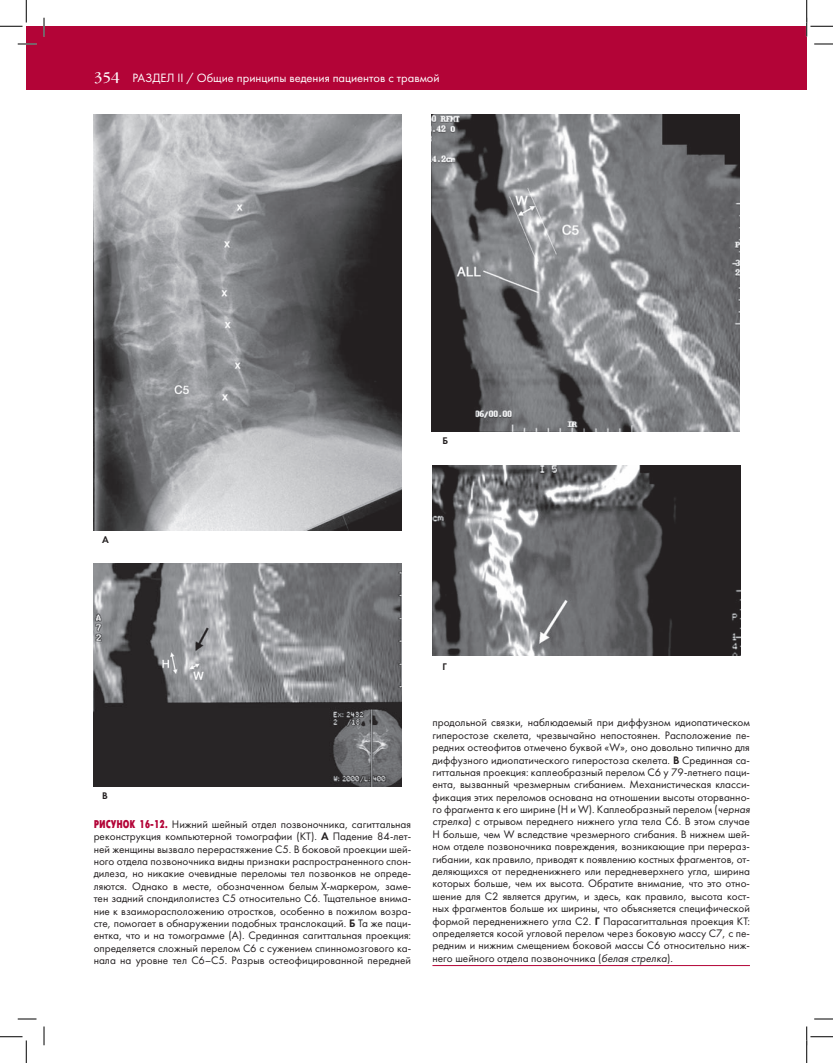
<style>
.page{position:relative;width:833px;height:1063px;background:#fff}
.page>*{position:absolute;margin:0;border:0;box-sizing:border-box;transform-origin:0 0}
.t1{font:12.5px "Futura Book C";color:#fff}
.t2{font:11.25px/12.4px "Futura Book C";color:#231f20;text-align:justify}
.t3{font:10px "Futura Demi C";color:#231f20}
.s1{font-family:"Garamond Book C";font-size:13.75px}
.s2{font-family:"Futuris X Cond C";color:#b30437}
.s3{font-family:"Futura Demi C"}
.s4{font-style:italic}
</style>
<div class="page">
<div style="left:26px;top:26px;width:780px;height:64px;background:#b30437"></div>
<img style="left:94px;top:115px;width:307px;height:415px">
<img style="left:431px;top:115px;width:308px;height:316px">
<img style="left:94px;top:564px;width:307px;height:222px">
<img style="left:432px;top:465px;width:308px;height:190px">
<hr style="left:432px;top:965px;width:317px;height:1px;background:#b30437">
<svg style="left:18px;top:43px;width:18px;height:2px"></svg>
<svg style="left:814px;top:43px;width:18px;height:2px"></svg>
<svg style="left:18px;top:1018px;width:18px;height:1px"></svg>
<svg style="left:814px;top:1018px;width:18px;height:1px"></svg>
<svg style="left:43px;top:18px;width:2px;height:18px"></svg>
<svg style="left:43px;top:1026px;width:2px;height:19px"></svg>
<svg style="left:0;top:0;width:27px;height:27px"></svg>
<svg style="left:0;top:1036px;width:27px;height:26px"></svg>
<svg style="left:805px;top:0;width:27px;height:36px"></svg>
<svg style="left:806px;top:1026px;width:26px;height:36px"></svg>
<p class="t1" style="left:94px;top:71px;width:347px"><span class="s1">354</span> раздел II / Общие принципы ведения пациентов с травмой</p>
<p class="t3" style="left:102px;top:534px;width:8px">А</p>
<p class="t3" style="left:442px;top:434px;width:7px">Б</p>
<p class="t3" style="left:102px;top:790px;width:7px">В</p>
<p class="t2" style="left:94px;top:818px;width:319px"><span class="s2">Рисунок 16-12.</span> Н ижний шейный отдел позвоночника, сагиттальная реконструкция компьютерной томографии (КТ). <span class="s3">A</span> П адение 84‑лет‑ ней женщины вызвало перерастяжение C5. В боковой проекции шей‑ ного отдела позвоночника видны признаки распространенного спон‑ дилеза, но никакие очевидные переломы тел позвонков не опреде‑ ляются. Однако в месте, обозначенном белым X‑маркером<span class="s4">,</span> заме‑ тен задний спондилолистез C5 относительно C6. Тщательное внима‑ ние к взаиморасположению отростков, особенно в пожилом возра‑ сте, помогает в обнаружении подобных транслокаций. <span class="s3">Б</span> Та же паци‑ ентка, что и на томограмме (A). Срединная сагиттальная проекция: определяется сложный перелом C6 с сужением спинномозгового ка‑ нала на уровне тел C6–C5. Разрыв остеофицированной передней</p>
<p class="t3" style="left:442px;top:660px;width:6px">Г</p>
<p class="t2" style="left:432px;top:716px;width:319px">продольной связки, наблюдаемый при диффузном идиопатическом гиперостозе скелета, чрезвычайно непостоянен. Расположение пе‑ редних остеофитов отмечено буквой «W», оно довольно типично для диффузного идиопатического гиперостоза скелета. <span class="s3">В</span> Срединная са‑ гиттальная проекция: каплеобразный перелом C6 у 79‑летнего паци‑ ента, вызванный чрезмерным сгибанием. Механистическая класси‑ фикация этих переломов основана на отношении высоты оторванно‑ го фрагмента к его ширине (H и W). Каплеобразный перелом (<span class="s4">черная стрелка</span>) c отрывом переднего нижнего угла тела C6. В этом случае H больше, чем W вследствие чрезмерного сгибания. В нижнем шей‑ ном отделе позвоночника повреждения, возникающие при перераз‑ гибании, как правило, приводят к появлению костных фрагментов, от‑ деляющихся от передненижнего или передневерхнего угла, ширина которых больше, чем их высота. Обратите внимание, что это отно‑ шение для C2 является другим, и здесь, как правило, высота кост‑ ных фрагментов больше их ширины, что объясняется специфической формой передненижнего угла C2. <span class="s3">Г</span> П арасагиттальная проекция КТ: определяется косой угловой перелом через боковую массу C7, с пе‑ редним и нижним смещением боковой массы C6 относительно ниж‑ него шейного отдела позвоночника (<span class="s4">белая стрелка</span>).</p>
</div>
